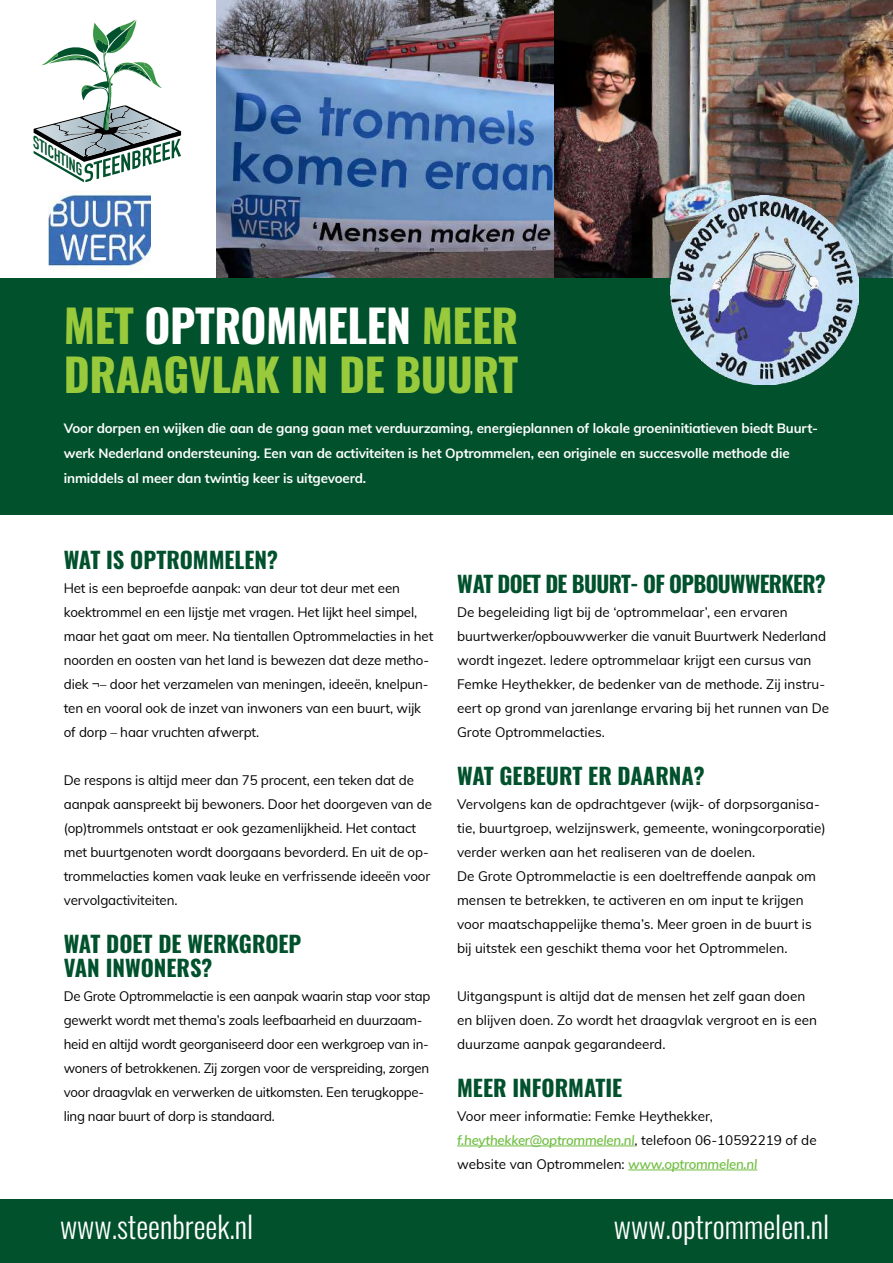
<style>
.page{position:relative;width:893px;height:1263px;background:#fff}
.page>*{position:absolute;margin:0;border:0;box-sizing:border-box;transform-origin:0 0}
.t1{font:700 45px/49.5px "Oswald";letter-spacing:-.01em;color:#99ca3b}
.t2{font:300 30px "Oswald";color:#fff}
.t3{font:700 22.5px/24px "Oswald";color:#00512c}
.t4{font:700 22.5px "Oswald";letter-spacing:-.03em;color:#00512c}
.t5{font:italic 700 15.15px "DIN Condensed";color:#00512c;scale:1.19 1}
.t6{font:13.5px/24px "Muli";letter-spacing:-.01em;color:#000}
.t7{font:700 13.5px/24.8px "Muli";letter-spacing:-.01em;color:#fff}
.s1{color:#fff}
.s2{font-weight:600;font-style:italic;color:#71be43}
</style>
<div class="page">
<div style="left:0;top:278px;width:893px;height:236px;background:#00512c"></div>
<hr style="left:457px;top:1145px;width:178px;height:1px;background:#71be43">
<hr style="left:628px;top:1169px;width:129px;height:1px;background:#71be43">
<div style="left:0;top:1199px;width:893px;height:64px;background:#00512c"></div>
<img style="left:217px;top:0;width:676px;height:278px">
<svg style="left:34px;top:19px;width:147px;height:163px"></svg>
<img style="left:670px;top:196px;width:189px;height:188px">
<img style="left:48px;top:192px;width:103px;height:79px">
<p class="t5" style="left:41px;top:135px;width:50px;rotate:31deg">STICHTING</p>
<h1 class="t1" style="left:64px;top:303px;width:456px">MET <span class="s1">OPTROMMELEN</span> MEER<br>DRAAGVLAK IN DE BUURT</h1>
<p class="t7" style="left:64px;top:415px;width:756px">Voor dorpen en w椀樀ken die aan de gang gaan met verduurzaming, energieplannen of lokale groeninitiatieven biedt Buurt&shy;werk Nederland ondersteuning. Een van de activiteiten is het Optrommelen, een originele en succesvolle methode die inmiddels al meer dan twintig keer is uitgevoerd.</p>
<h3 class="t3" style="left:64px;top:549px;width:216px">WAT IS OPTROMMELEN?</h3>
<p class="t6" style="left:64px;top:577px;width:371px">Het is een beproefde aanpak: van deur tot deur met een koektrommel en een l椀樀stje met vragen. Het l椀樀kt heel simpel, maar het gaat om meer. Na tientallen Optrommelacties in het noorden en oosten van het land is bewezen dat deze metho&shy;diek ¬– door het verzamelen van meningen, ideeën, knelpun&shy;ten en vooral ook de inzet van inwoners van een buurt, w椀樀k of dorp – haar vruchten afwerpt.</p>
<p class="t6" style="left:64px;top:767px;width:370px">De respons is alt椀樀d meer dan 75 procent, een teken dat de aanpak aanspreekt b椀樀 bewoners. Door het doorgeven van de (op)trommels ontstaat er ook gezamenl椀樀kheid. Het contact met buurtgenoten wordt doorgaans bevorderd. En uit de op&shy;trommelacties komen vaak leuke en verfrissende ideeën voor vervolgactiviteiten.</p>
<h3 class="t3" style="left:64px;top:933px;width:239px">WAT DOET DE WERKGROEP<br>VAN INWONERS?</h3>
<p class="t6" style="left:64px;top:983px;width:368px">De Grote Optrommelactie is een aanpak waarin stap voor stap gewerkt wordt met thema’s zoals leefbaarheid en duurzaam&shy;heid en alt椀樀d wordt georganiseerd door een werkgroep van in&shy;woners of betrokkenen. Z椀樀 zorgen voor de verspreiding, zorgen voor draagvlak en verwerken de uitkomsten. Een terugkoppe&shy;ling naar buurt of dorp is standaard.</p>
<h3 class="t4" style="left:457px;top:572px;width:370px">WAT DOET DE BUURT- OF OPBOUWWERKER?</h3>
<p class="t6" style="left:457px;top:599px;width:374px">De begeleiding ligt b椀樀 de ‘optrommelaar’, een ervaren buurtwerker/opbouwwerker die vanuit Buurtwerk Nederland wordt ingezet. Iedere optrommelaar kr椀樀gt een cursus van Femke Heythekker, de bedenker van de methode. Z椀樀 instru&shy;eert op grond van jarenlange ervaring b椀樀 het runnen van De Grote Optrommelacties.</p>
<h3 class="t3" style="left:457px;top:765px;width:249px">WAT GEBEURT ER DAARNA?</h3>
<p class="t6" style="left:457px;top:791px;width:370px">Vervolgens kan de opdrachtgever (w椀樀k- of dorpsorganisa&shy;tie, buurtgroep, welz椀樀nswerk, gemeente, woningcorporatie) verder werken aan het realiseren van de doelen.<br>De Grote Optrommelactie is een doeltreffende aanpak om mensen te betrekken, te activeren en om input te kr椀樀gen voor maatschappel椀樀ke thema’s. Meer groen in de buurt is<br>b椀樀 uitstek een geschikt thema voor het Optrommelen.</p>
<p class="t6" style="left:457px;top:983px;width:361px">Uitgangspunt is alt椀樀d dat de mensen het zelf gaan doen en bl椀樀ven doen. Zo wordt het draagvlak vergroot en is een duurzame aanpak gegarandeerd.</p>
<h3 class="t3" style="left:457px;top:1077px;width:167px">MEER INFORMATIE</h3>
<p class="t6" style="left:457px;top:1103px;width:361px">Voor meer informatie: Femke Heythekker, <span class="s2">f.heythekker@optrommelen.nl</span>, telefoon 06-10592219 of de website van Optrommelen: <span class="s2">www.optrommelen.nl</span></p>
<h2 class="t2" style="left:60px;top:1214px;width:195px">www.steenbreek.nl</h2>
<h2 class="t2" style="left:614px;top:1214px;width:217px">www.optrommelen.nl</h2>
</div>
